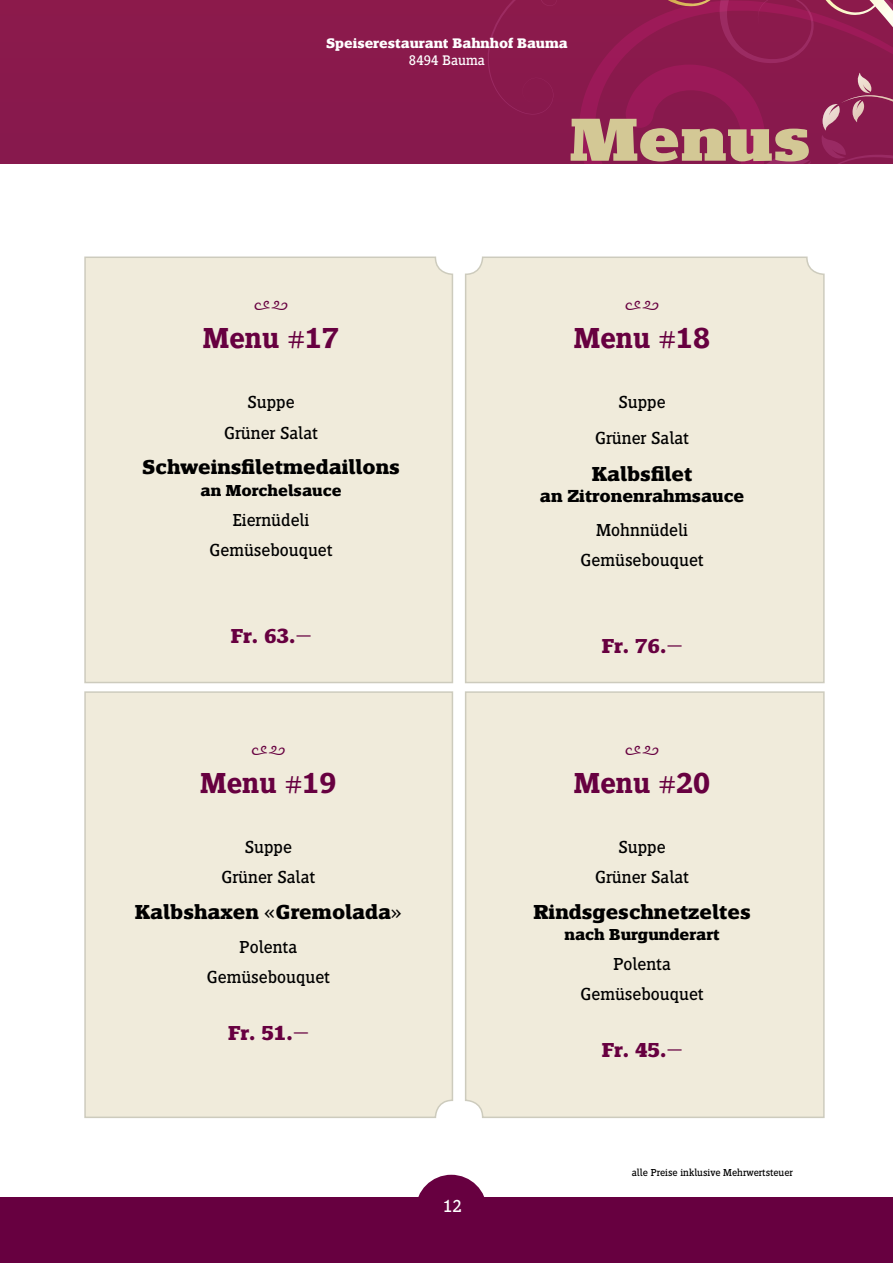
<style>
.page{position:relative;width:893px;height:1263px;background:#fff}
.page>*{position:absolute;margin:0;border:0;box-sizing:border-box;transform-origin:0 0}
.t1{font:900 63px "Siseriff LT Std";color:#d3c895}
.t2{font:600 30px "Siseriff LT Std";color:#670040}
.t3{font:700 21px "Siseriff LT Std";color:#000}
.t4{font:700 21px "Siseriff LT Std";color:#670040}
.t5{font:18px/30px "Siseriff LT Std";color:#000;text-align:center}
.t6{font:700 18px "Siseriff LT Std";color:#000}
.t7{font:18px "Nexa Rust Extras Script";color:#670040}
.t8{font:18px "Siseriff LT Std";color:#fff}
.t9{font:700 16.5px "Siseriff LT Std";color:#000}
.t10{font:700 14.4px "Siseriff LT Std";color:#fff}
.t11{font:14.4px "Siseriff LT Std";color:#fff}
.t12{font:10.5px "Siseriff LT Std";color:#000}
</style>
<div class="page">
<hr style="left:892px;top:489px;width:1px;height:774px;background:#d3c895">
<div style="left:416px;top:1175px;width:71px;height:71px;background:#670040;border-radius:50%"></div>
<div style="left:0;top:0;width:893px;height:164px;background:#89194c"></div>
<svg style="left:488px;top:0;width:65px;height:115px"></svg>
<svg style="left:579px;top:0;width:314px;height:164px"></svg>
<div style="left:0;top:1197px;width:893px;height:66px;background:#670040"></div>
<div style="left:84px;top:256px;width:370px;height:428px;background:#f0ebdb"></div>
<div style="left:465px;top:256px;width:360px;height:428px;background:#f0ebdb"></div>
<div style="left:84px;top:691px;width:370px;height:427px;background:#f0ebdb"></div>
<div style="left:465px;top:691px;width:360px;height:427px;background:#f0ebdb"></div>
<p class="t10" style="left:326px;top:35px;width:243px">Speiserestaurant Bahnhof Bauma</p>
<p class="t11" style="left:409px;top:52px;width:78px">8494 Bauma</p>
<p class="t7" style="left:254px;top:296px;width:36px">op</p>
<h2 class="t2" style="left:203px;top:322px;width:138px">Menu #17</h2>
<p class="t5" style="left:224px;top:387px;width:95px">Suppe<br>Grüner Salat</p>
<p class="t3" style="left:142px;top:456px;width:259px">Schweinsfiletmedaillons</p>
<p class="t9" style="left:201px;top:481px;width:142px">an Morchelsauce</p>
<p class="t5" style="left:210px;top:504px;width:124px">Eiernüdeli<br>Gemüsebouquet</p>
<p class="t4" style="left:231px;top:624px;width:82px">Fr. 63.—</p>
<p class="t7" style="left:251px;top:740px;width:36px">op</p>
<h2 class="t2" style="left:200px;top:766px;width:138px">Menu #19</h2>
<p class="t5" style="left:222px;top:832px;width:95px">Suppe<br>Grüner Salat</p>
<p class="t3" style="left:135px;top:900px;width:269px">Kalbshaxen «Gremolada»</p>
<p class="t5" style="left:207px;top:932px;width:124px">Polenta<br>Gemüsebouquet</p>
<p class="t4" style="left:228px;top:1021px;width:82px">Fr. 51.—</p>
<p class="t8" style="left:443px;top:1196px;width:20px">12</p>
<h1 class="t1" style="left:570px;top:104px;width:242px">Menus</h1>
<p class="t7" style="left:625px;top:296px;width:36px">op</p>
<h2 class="t2" style="left:574px;top:322px;width:138px">Menu #18</h2>
<p class="t5" style="left:595px;top:384px;width:95px;line-height:36px">Suppe<br>Grüner Salat</p>
<p class="t3" style="left:592px;top:462px;width:102px">Kalbsfilet</p>
<p class="t6" style="left:540px;top:486px;width:206px">an Zitronenrahmsauce</p>
<p class="t5" style="left:581px;top:514px;width:124px">Mohnnüdeli<br>Gemüsebouquet</p>
<p class="t4" style="left:602px;top:634px;width:82px">Fr. 76.—</p>
<p class="t7" style="left:625px;top:740px;width:36px">op</p>
<h2 class="t2" style="left:574px;top:766px;width:138px">Menu #20</h2>
<p class="t5" style="left:595px;top:832px;width:95px">Suppe<br>Grüner Salat</p>
<p class="t3" style="left:533px;top:900px;width:219px">Rindsgeschnetzeltes</p>
<p class="t9" style="left:564px;top:925px;width:157px">nach Burgunderart</p>
<p class="t5" style="left:581px;top:949px;width:124px">Polenta<br>Gemüsebouquet</p>
<p class="t4" style="left:602px;top:1038px;width:82px">Fr. 45.—</p>
<p class="t12" style="left:632px;top:1167px;width:163px">alle Preise inklusive Mehrwertsteuer</p>
</div>
